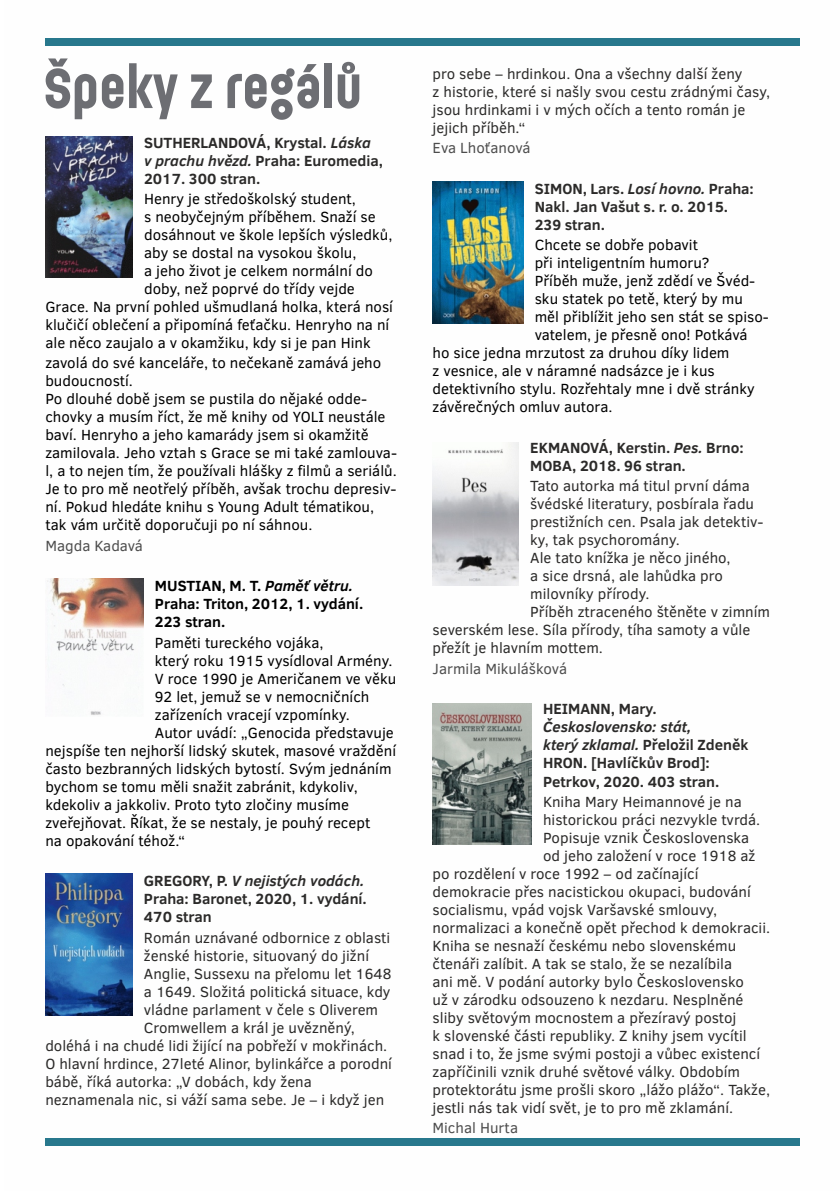
<style>
.page{position:relative;width:840px;height:1191px;background:#fff}
.page>*{position:absolute;margin:0;border:0;box-sizing:border-box;transform-origin:0 0}
.t1{font:700 56px "Ladislav";color:#6d6e73}
.t2{font:15px/18px "Clear Sans";color:#2b2a29}
.t3{font:15px/18px "Clear Sans";color:#000}
.t4{font:700 15px/18px "Clear Sans";color:#2b2a29}
.t5{font:700 15px/18px "Clear Sans";color:#000}
.t6{font:15px "Clear Sans";color:#4d4d4d}
.s1{font-style:italic}
</style>
<div class="page">
<div style="left:45px;top:1137px;width:754px;height:8px;background:#28788d"></div>
<div style="left:45px;top:38px;width:754px;height:8px;background:#28788d"></div>
<img style="left:432px;top:182px;width:91px;height:142px">
<img style="left:432px;top:442px;width:86px;height:143px">
<img style="left:45px;top:136px;width:88px;height:142px">
<img style="left:47px;top:578px;width:96px;height:137px">
<img style="left:45px;top:873px;width:87px;height:142px">
<img style="left:432px;top:703px;width:99px;height:142px">
<h1 class="t1" style="left:44px;top:63px;width:319px">Špeky z regálů</h1>
<p class="t2" style="left:432px;top:66px;width:339px">pro sebe – hrdinkou. Ona a všechny další ženy<br>z historie, které si našly svou cestu zrádnými časy, jsou hrdinkami i v mých očích a tento román je jejich příběh.“</p>
<p class="t6" style="left:432px;top:142px;width:99px">Eva Lhoťanová</p>
<p class="t4" style="left:534px;top:181px;width:220px">SIMON, Lars. <span class="s1">Losí hovno.</span> Praha:<br>Nakl. Jan Vašut s. r. o. 2015.<br>239 stran.</p>
<p class="t3" style="left:534px;top:237px;width:165px">Chcete se dobře pobavit</p>
<p class="t3" style="left:534px;top:255px;width:176px">při inteligentním humoru?</p>
<p class="t3" style="left:534px;top:273px;width:222px">Příběh muže, jenž zdědí ve Švéd-</p>
<p class="t3" style="left:534px;top:291px;width:210px">sku statek po tetě, který by mu</p>
<p class="t3" style="left:534px;top:309px;width:235px">měl přiblížit jeho sen stát se spiso-</p>
<p class="t3" style="left:534px;top:327px;width:214px">vatelem, je přesně ono! Potkává</p>
<p class="t3" style="left:432px;top:345px;width:298px">ho sice jedna mrzutost za druhou díky lidem</p>
<p class="t3" style="left:432px;top:363px;width:283px">z vesnice, ale v náramné nadsázce je i kus</p>
<p class="t3" style="left:432px;top:381px;width:323px">detektivního stylu. Rozřehtaly mne i dvě stránky</p>
<p class="t3" style="left:432px;top:399px;width:181px">závěrečných omluv autora.</p>
<p class="t4" style="left:530px;top:440px;width:215px">EKMANOVÁ, Kerstin. <span class="s1">Pes.</span> Brno:<br>MOBA, 2018. 96 stran.</p>
<p class="t2" style="left:530px;top:478px;width:221px">Tato autorka má titul první dáma</p>
<p class="t2" style="left:530px;top:496px;width:225px">švédské literatury, posbírala řadu</p>
<p class="t2" style="left:530px;top:514px;width:235px">prestižních cen. Psala jak detektiv-</p>
<p class="t2" style="left:530px;top:532px;width:151px">ky, tak psychoromány.</p>
<p class="t2" style="left:530px;top:550px;width:202px">Ale tato knížka je něco jiného,</p>
<p class="t2" style="left:530px;top:568px;width:194px">a sice drsná, ale lahůdka pro</p>
<p class="t2" style="left:530px;top:586px;width:121px">milovníky přírody.</p>
<p class="t2" style="left:530px;top:604px;width:241px">Příběh ztraceného štěněte v zimním</p>
<p class="t2" style="left:432px;top:622px;width:319px">severském lese. Síla přírody, tíha samoty a vůle</p>
<p class="t2" style="left:432px;top:640px;width:172px">přežít je hlavním mottem.</p>
<p class="t6" style="left:432px;top:663px;width:136px">Jarmila Mikulášková</p>
<p class="t4" style="left:542px;top:702px;width:115px">HEIMANN, Mary.</p>
<p class="t4" style="left:542px;top:720px;width:207px"><span class="s1">Československo: stát,<br>který zklamal.</span> Přeložil Zdeněk<br>HRON. [Havlíčkův Brod]:<br>Petrkov, 2020. 403 stran.</p>
<p class="t2" style="left:542px;top:794px;width:200px">Kniha Mary Heimannové je na</p>
<p class="t2" style="left:542px;top:812px;width:218px">historickou práci nezvykle tvrdá.</p>
<p class="t2" style="left:542px;top:830px;width:207px">Popisuje vznik Československa</p>
<p class="t2" style="left:542px;top:848px;width:214px">od jeho založení v roce 1918 až</p>
<p class="t2" style="left:432px;top:866px;width:267px">po rozdělení v roce 1992 – od začínající</p>
<p class="t2" style="left:432px;top:884px;width:319px">demokracie přes nacistickou okupaci, budování</p>
<p class="t2" style="left:432px;top:902px;width:286px">socialismu, vpád vojsk Varšavské smlouvy,</p>
<p class="t2" style="left:432px;top:920px;width:339px">normalizaci a konečně opět přechod k demokracii.</p>
<p class="t2" style="left:432px;top:938px;width:305px">Kniha se nesnaží českému nebo slovenskému</p>
<p class="t2" style="left:432px;top:956px;width:301px">čtenáři zalíbit. A tak se stalo, že se nezalíbila</p>
<p class="t2" style="left:432px;top:974px;width:313px">ani mě. V podání autorky bylo Československo</p>
<p class="t2" style="left:432px;top:992px;width:312px">už v zárodku odsouzeno k nezdaru. Nesplněné</p>
<p class="t2" style="left:432px;top:1010px;width:305px">sliby světovým mocnostem a přezíravý postoj</p>
<p class="t2" style="left:432px;top:1028px;width:315px">k slovenské části republiky. Z knihy jsem vycítil</p>
<p class="t2" style="left:432px;top:1046px;width:329px">snad i to, že jsme svými postoji a vůbec existencí</p>
<p class="t2" style="left:432px;top:1064px;width:309px">zapříčinili vznik druhé světové války. Obdobím</p>
<p class="t2" style="left:432px;top:1082px;width:339px">protektorátu jsme prošli skoro „lážo plážo“. Takže,</p>
<p class="t2" style="left:432px;top:1100px;width:302px">jestli nás tak vidí svět, je to pro mě zklamání.</p>
<p class="t6" style="left:432px;top:1122px;width:87px">Michal Hurta</p>
<p class="t4" style="left:144px;top:135px;width:240px">SUTHERLANDOVÁ, Krystal. <span class="s1">Láska<br>v prachu hvězd.</span> Praha: Euromedia,<br>2017. 300 stran.</p>
<p class="t3" style="left:144px;top:192px;width:213px">Henry je středoškolský student,</p>
<p class="t3" style="left:144px;top:210px;width:233px">s neobyčejným příběhem. Snaží se</p>
<p class="t3" style="left:144px;top:228px;width:250px">dosáhnout ve škole lepších výsledků,</p>
<p class="t3" style="left:144px;top:246px;width:214px">aby se dostal na vysokou školu,</p>
<p class="t3" style="left:144px;top:264px;width:230px">a jeho život je celkem normální do</p>
<p class="t3" style="left:144px;top:282px;width:212px">doby, než poprvé do třídy vejde</p>
<p class="t3" style="left:45px;top:300px;width:349px">Grace. Na první pohled ušmudlaná holka, která nosí</p>
<p class="t3" style="left:45px;top:318px;width:345px">klučičí oblečení a připomíná feťačku. Henryho na ní</p>
<p class="t3" style="left:45px;top:336px;width:326px">ale něco zaujalo a v okamžiku, kdy si je pan Hink</p>
<p class="t3" style="left:45px;top:356px;width:353px">zavolá do své kanceláře, to nečekaně zamává jeho budoucností.<br>Po dlouhé době jsem se pustila do nějaké odde&shy;chovky a musím říct, že mě knihy od YOLI neustále baví. Henryho a jeho kamarády jsem si okamžitě zamilovala. Jeho vztah s Grace se mi také zamlouva&shy;l, a to nejen tím, že používali hlášky z filmů a seriálů.<br>Je to pro mě neotřelý příběh, avšak trochu depresiv&shy;ní. Pokud hledáte knihu s Young Adult tématikou, tak vám určitě doporučuji po ní sáhnou.</p>
<p class="t6" style="left:45px;top:540px;width:99px">Magda Kadavá</p>
<p class="t5" style="left:155px;top:579px;width:210px">MUSTIAN, M. T. <span class="s1">Paměť větru.<br></span>Praha: Triton, 2012, 1. vydání.<br>223 stran.</p>
<p class="t3" style="left:155px;top:635px;width:170px">Paměti tureckého vojáka,</p>
<p class="t3" style="left:155px;top:653px;width:239px">který roku 1915 vysídloval Armény.</p>
<p class="t3" style="left:155px;top:671px;width:243px">V roce 1990 je Američanem ve věku</p>
<p class="t3" style="left:155px;top:689px;width:216px">92 let, jemuž se v nemocničních</p>
<p class="t3" style="left:155px;top:707px;width:196px">zařízeních vracejí vzpomínky.</p>
<p class="t3" style="left:155px;top:725px;width:240px">Autor uvádí: „Genocida představuje</p>
<p class="t3" style="left:45px;top:743px;width:352px">nejspíše ten nejhorší lidský skutek, masové vraždění</p>
<p class="t3" style="left:45px;top:761px;width:347px">často bezbranných lidských bytostí. Svým jednáním</p>
<p class="t3" style="left:45px;top:779px;width:314px">bychom se tomu měli snažit zabránit, kdykoliv,</p>
<p class="t3" style="left:45px;top:797px;width:305px">kdekoliv a jakkoliv. Proto tyto zločiny musíme</p>
<p class="t3" style="left:45px;top:815px;width:326px">zveřejňovat. Říkat, že se nestaly, je pouhý recept</p>
<p class="t3" style="left:45px;top:833px;width:141px">na opakování téhož.“</p>
<p class="t4" style="left:144px;top:874px;width:224px">GREGORY, P. <span class="s1">V nejistých vodách.<br></span>Praha: Baronet, 2020, 1. vydání.<br>470 stran</p>
<p class="t2" style="left:144px;top:930px;width:248px">Román uznávané odbornice z oblasti</p>
<p class="t2" style="left:144px;top:948px;width:226px">ženské historie, situovaný do jižní</p>
<p class="t2" style="left:144px;top:966px;width:249px">Anglie, Sussexu na přelomu let 1648</p>
<p class="t2" style="left:144px;top:984px;width:248px">a 1649. Složitá politická situace, kdy</p>
<p class="t2" style="left:144px;top:1002px;width:236px">vládne parlament v čele s Oliverem</p>
<p class="t2" style="left:144px;top:1020px;width:212px">Cromwellem a král je uvězněný,</p>
<p class="t2" style="left:45px;top:1038px;width:343px">doléhá i na chudé lidi žijící na pobřeží v mokřinách.</p>
<p class="t2" style="left:45px;top:1056px;width:348px">O hlavní hrdince, 27leté Alinor, bylinkářce a porodní</p>
<p class="t2" style="left:45px;top:1074px;width:268px">bábě, říká autorka: „V dobách, kdy žena</p>
<p class="t2" style="left:45px;top:1092px;width:340px">neznamenala nic, si váží sama sebe. Je – i když jen</p>
</div>
